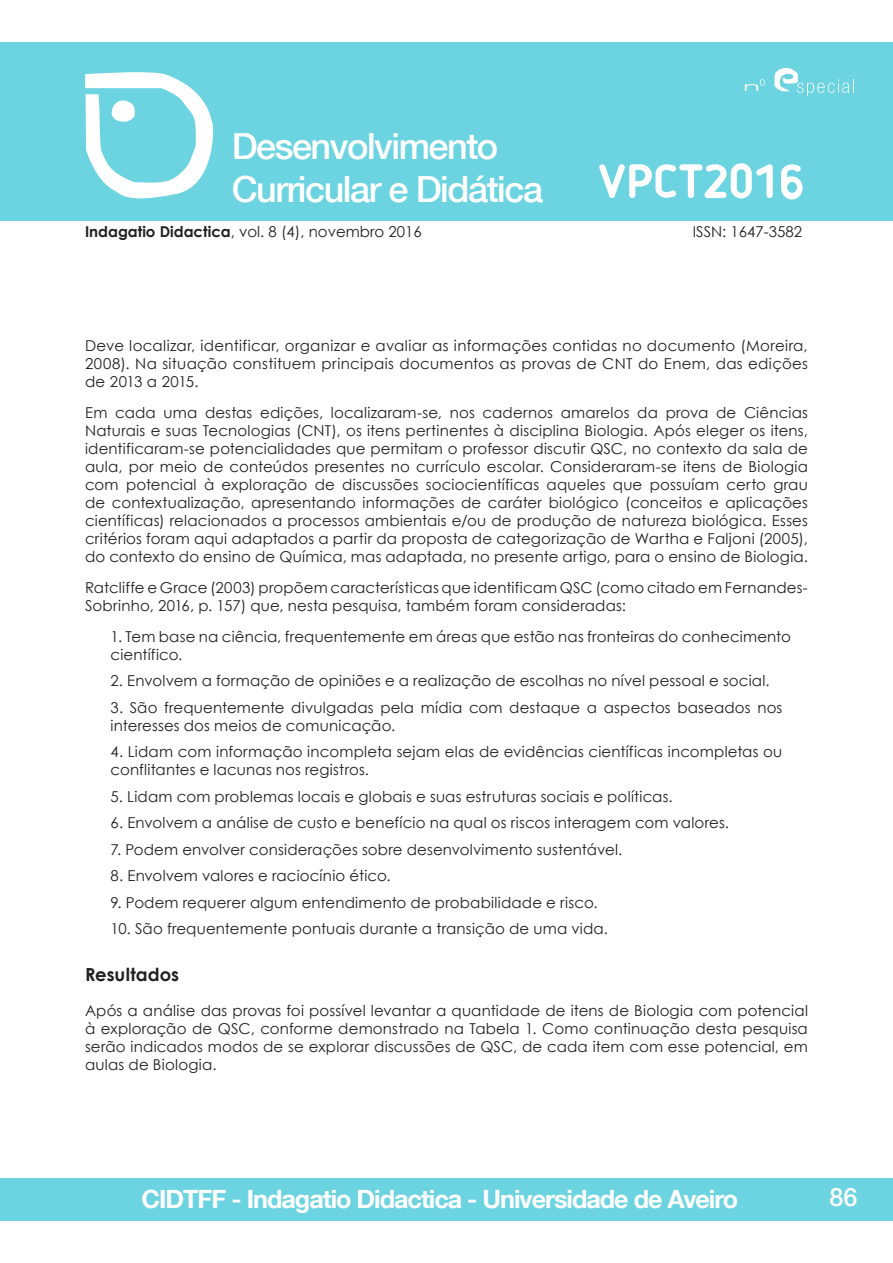
<style>
.page{position:relative;width:893px;height:1263px;background:#fff}
.page>*{position:absolute;margin:0;border:0;box-sizing:border-box;transform-origin:0 0}
.t1{font:500 36px/43.2px "Helvetica Neue LT Com";letter-spacing:-.04em;color:#fff}
.t2{font:700 25.2px "Helvetica Neue LT Com";letter-spacing:-.04em;color:#fff}
.t3{font:500 25.2px "Helvetica Neue LT Com";color:#fff}
.Titulos{font:700 18px "Century Gothic";letter-spacing:.005em;color:#231f20}
.paragrafos{font:15px/18px "Century Gothic";letter-spacing:.01em;color:#231f20;text-align:justify}
.Paragrafos_Bullets_N{font:15px/18px "Century Gothic";letter-spacing:.01em;color:#231f20}
.s1{font-weight:700}
</style>
<div class="page">
<div style="left:0;top:1178px;width:893px;height:42px;background:#6cd4e1"></div>
<div style="left:0;top:43px;width:893px;height:178px;background:#6cd4e1"></div>
<svg style="left:774px;top:68px;width:80px;height:28px"></svg>
<svg style="left:745px;top:79px;width:20px;height:12px"></svg>
<svg style="left:85px;top:72px;width:129px;height:127px"></svg>
<svg style="left:781px;top:164px;width:22px;height:35px"></svg>
<svg style="left:599px;top:163px;width:174px;height:35px"></svg>
<h1 class="t1" style="left:232px;top:124px;width:313px">Desenvolvimento<br>Curricular e Didática</h1>
<p class="paragrafos" style="left:85px;top:222px;width:338px"><span class="s1">Indagatio Didactica</span>, vol. 8 (4), novembro 2016</p>
<p class="paragrafos" style="left:693px;top:222px;width:111px">ISSN: 1647-3582</p>
<p class="paragrafos" style="left:85px;top:337px;width:724px">Deve localizar, identificar, organizar e avaliar as informações contidas no documento (Moreira, 2008). Na situação constituem principais documentos as provas de CNT do Enem, das edições de 2013 a 2015.</p>
<p class="paragrafos" style="left:85px;top:404px;width:724px">Em cada uma destas edições, localizaram-se, nos cadernos amarelos da prova de Ciências Naturais e suas Tecnologias (CNT), os itens pertinentes à disciplina Biologia. Após eleger os itens, identificaram-se potencialidades que permitam o professor discutir QSC, no contexto da sala de aula, por meio de conteúdos presentes no currículo escolar. Consideraram-se itens de Biologia com potencial à exploração de discussões sociocientíficas aqueles que possuíam certo grau de contextualização, apresentando informações de caráter biológico (conceitos e aplicações científicas) relacionados a processos ambientais e/ou de produção de natureza biológica. Esses critérios foram aqui adaptados a partir da proposta de categorização de Wartha e Faljoni (2005), do contexto do ensino de Química, mas adaptada, no presente artigo, para o ensino de Biologia.</p>
<p class="paragrafos" style="left:85px;top:578px;width:724px">Ratcliffe e Grace (2003) propõem características que identificam QSC (como citado em Fernandes-<br>Sobrinho, 2016, p. 157) que, nesta pesquisa, também foram consideradas:</p>
<p class="Paragrafos_Bullets_N" style="left:111px;top:627px;width:682px">1. Tem base na ciência, frequentemente em áreas que estão nas fronteiras do conhecimento científico.</p>
<p class="Paragrafos_Bullets_N" style="left:111px;top:672px;width:661px">2. Envolvem a formação de opiniões e a realização de escolhas no nível pessoal e social.</p>
<p class="Paragrafos_Bullets_N" style="left:111px;top:698px;width:673px">3. São frequentemente divulgadas pela mídia com destaque a aspectos baseados nos interesses dos meios de comunicação.</p>
<p class="Paragrafos_Bullets_N" style="left:111px;top:743px;width:673px">4. Lidam com informação incompleta sejam elas de evidências científicas incompletas ou conflitantes e lacunas nos registros.</p>
<p class="Paragrafos_Bullets_N" style="left:111px;top:787px;width:564px">5. Lidam com problemas locais e globais e suas estruturas sociais e políticas.</p>
<p class="Paragrafos_Bullets_N" style="left:111px;top:814px;width:620px">6. Envolvem a análise de custo e benefício na qual os riscos interagem com valores.</p>
<p class="Paragrafos_Bullets_N" style="left:111px;top:840px;width:513px">7. Podem envolver considerações sobre desenvolvimento sustentável.</p>
<p class="Paragrafos_Bullets_N" style="left:111px;top:867px;width:282px">8. Envolvem valores e raciocínio ético.</p>
<p class="Paragrafos_Bullets_N" style="left:111px;top:893px;width:489px">9. Podem requerer algum entendimento de probabilidade e risco.</p>
<p class="Paragrafos_Bullets_N" style="left:111px;top:920px;width:499px">10. São frequentemente pontuais durante a transição de uma vida.</p>
<p class="Titulos" style="left:85px;top:961px;width:95px">Resultados</p>
<p class="paragrafos" style="left:85px;top:1002px;width:724px">Após a análise das provas foi possível levantar a quantidade de itens de Biologia com potencial à exploração de QSC, conforme demonstrado na Tabela 1. Como continuação desta pesquisa serão indicados modos de se explorar discussões de QSC, de cada item com esse potencial, em aulas de Biologia.</p>
<h2 class="t2" style="left:141px;top:1183px;width:598px">CIDTFF - Indagatio Didactica - Universidade de Aveiro</h2>
<h2 class="t3" style="left:829px;top:1181px;width:30px">86</h2>
</div>
